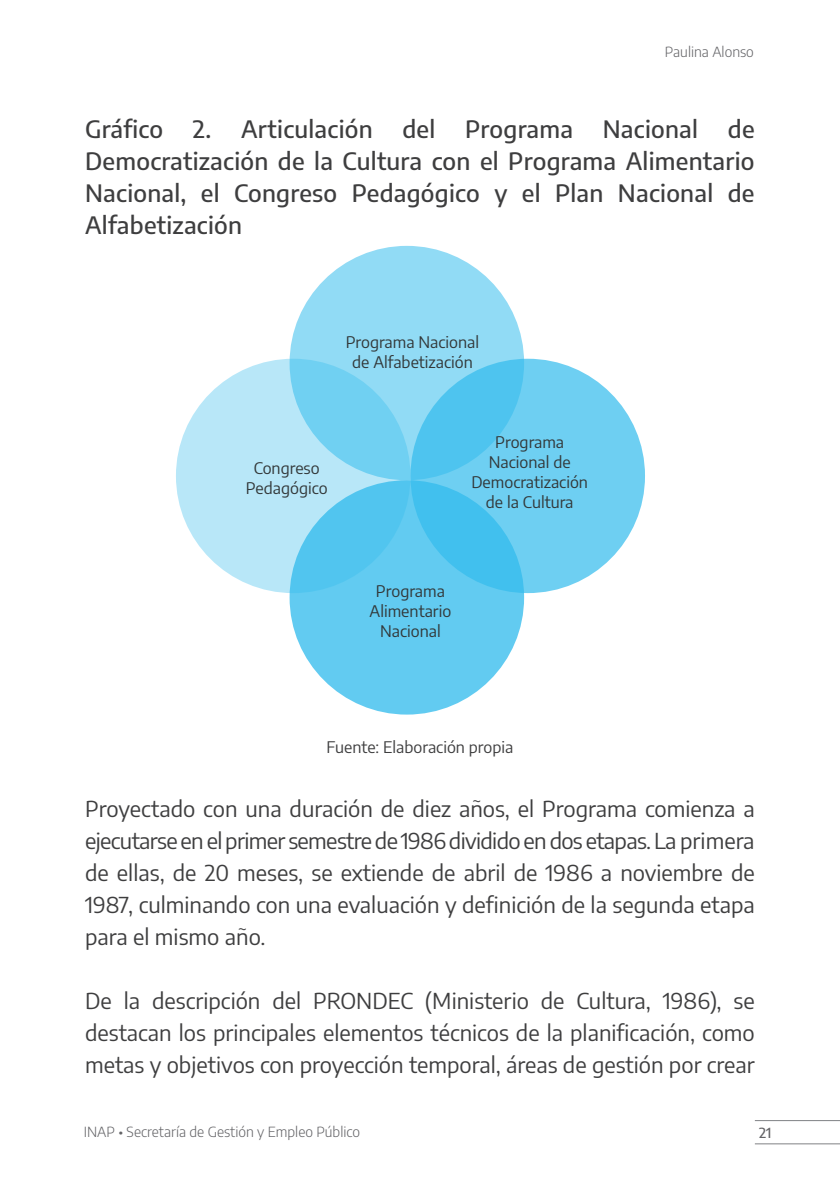
<style>
.page{position:relative;width:840px;height:1191px;background:#fff}
.page>*{position:absolute;margin:0;border:0;box-sizing:border-box;transform-origin:0 0}
.t1{font:500 24px/32px "Encode Sans";letter-spacing:.01em;color:#3e3e3f;text-align:justify}
.t2{font:22px/32px "Encode Sans";color:#3e3e3f;text-align:justify}
.t3{font:16px/20px "Encode Sans";color:#323738;text-align:center}
.t4{font:16px "Encode Sans";color:#3e3e3f}
.t5{font:300 14px "Encode Sans";color:#636366}
.t6{font:500 14px "Encode Sans";color:#636366}
</style>
<div class="page">
<hr style="left:754px;top:1120px;width:85px;height:1px;background:#808285">
<hr style="left:754px;top:1143px;width:85px;height:1px;background:#808285">
<div style="left:289px;top:246px;width:235px;height:234px;background:#91dbf5;border-radius:50%"></div>
<div style="left:289px;top:480px;width:235px;height:234px;background:#62cbf1;border-radius:50%"></div>
<svg style="left:410px;top:359px;width:234px;height:234px;background:#61caf0"></svg>
<svg style="left:176px;top:359px;width:234px;height:234px;background:#97dcf5"></svg>
<p class="t5" style="left:664px;top:42px;width:90px">Paulina Alonso</p>
<p class="t1" style="left:85px;top:112px;width:670px">Gráfico 2. Articulación del Programa Nacional de Democratización de la Cultura con el Programa Alimentario Nacional, el Congreso Pedagógico y el Plan Nacional de Alfabetización</p>
<p class="t3" style="left:345px;top:331px;width:135px">Programa Nacional de Alfabetización</p>
<p class="t3" style="left:246px;top:457px;width:83px">Congreso<br>Pedagógico</p>
<p class="t3" style="left:471px;top:431px;width:118px">Programa<br>Nacional de<br>Democratización de la Cultura</p>
<p class="t3" style="left:369px;top:580px;width:83px">Programa<br>Alimentario<br>Nacional</p>
<p class="t4" style="left:326px;top:735px;width:188px">Fuente: Elaboración propia</p>
<p class="t2" style="left:85px;top:791px;width:670px">Proyectado con una duración de diez años, el Programa comienza a ejecutarse en el primer semestre de 1986 dividido en dos etapas. La primera de ellas, de 20 meses, se extiende de abril de 1986 a noviembre de 1987, culminando con una evaluación y definición de la segunda etapa para el mismo año.</p>
<p class="t2" style="left:85px;top:983px;width:670px">De la descripción del PRONDEC (Ministerio de Cultura, 1986), se destacan los principales elementos técnicos de la planificación, como metas y objetivos con proyección temporal, áreas de gestión por crear</p>
<p class="t5" style="left:84px;top:1122px;width:278px">INAP • Secretaría de Gestión y Empleo Público</p>
<p class="t6" style="left:758px;top:1122px;width:14px">21</p>
</div>
